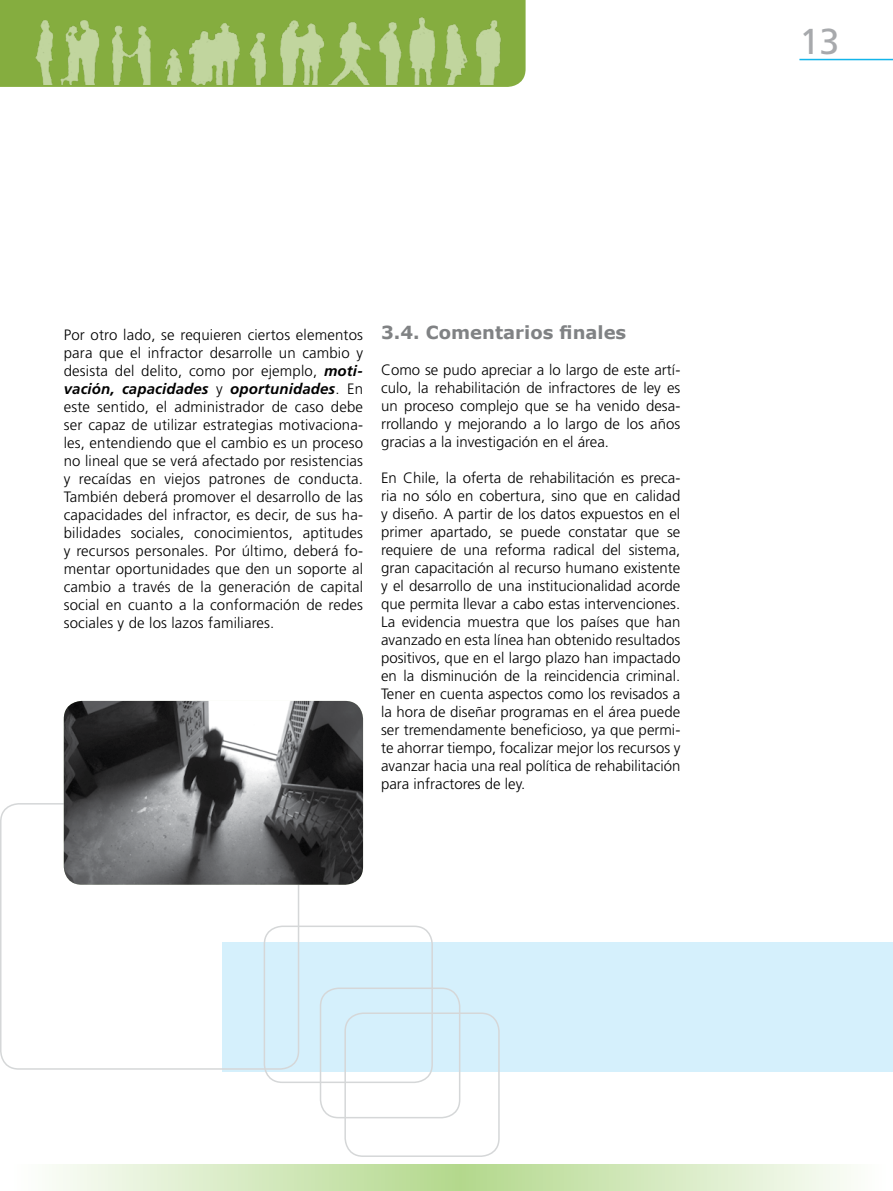
<style>
.page{position:relative;width:893px;height:1191px;background:#fff}
.page>*{position:absolute;margin:0;border:0;box-sizing:border-box;transform-origin:0 0}
.t1{font:36px "Frutiger LT Std";color:#a7a9ac}
.t2{font:700 18px "Verdana";color:#808284}
.t3{font:300 15px/18px "Frutiger LT Std";color:#000;text-align:justify}
.s1{font-weight:700;font-style:italic}
</style>
<div class="page">
<div style="left:222px;top:942px;width:671px;height:129px;background:#d5f0fc"></div>
<svg style="left:0;top:0;width:526px;height:87px;background:#89b046"></svg>
<img style="left:28px;top:0;width:480px;height:84px">
<hr style="left:799px;top:59px;width:94px;height:1px;background:#13b5ea">
<svg style="left:52px;top:1165px;width:799px;height:26px;background:#d5e9c0"></svg>
<div style="left:0;top:803px;width:299px;height:266px;border:2px solid #d5d7d8;border-radius:18px"></div>
<div style="left:344px;top:1012px;width:156px;height:145px;border:2px solid #d5d7d8;border-radius:18px"></div>
<div style="left:320px;top:987px;width:140px;height:131px;border:2px solid #d5d7d8;border-radius:18px"></div>
<div style="left:264px;top:925px;width:169px;height:158px;border:2px solid #d5d7d8;border-radius:18px"></div>
<img style="left:64px;top:701px;width:299px;height:183px;border-radius:18px">
<p class="t3" style="left:64px;top:326px;width:301px">Por otro lado, se requieren ciertos elementos para que el infractor desarrolle un cambio y desista del delito, como por ejemplo, <span class="s1">moti&shy;vación, capacidades</span> y <span class="s1">oportunidades</span>. En este sentido, el administrador de caso debe ser capaz de utilizar estrategias motivaciona&shy;les, entendiendo que el cambio es un proceso no lineal que se verá afectado por resistencias y recaídas en viejos patrones de conducta.<br>También deberá promover el desarrollo de las capacidades del infractor, es decir, de sus ha&shy;bilidades sociales, conocimientos, aptitudes y recursos personales. Por último, deberá fo&shy;mentar oportunidades que den un soporte al cambio a través de la generación de capital social en cuanto a la conformación de redes sociales y de los lazos familiares.</p>
<p class="t2" style="left:381px;top:321px;width:247px">3.4. Comentarios finales</p>
<p class="t3" style="left:381px;top:361px;width:301px">Como se pudo apreciar a lo largo de este artí&shy;culo, la rehabilitación de infractores de ley es un proceso complejo que se ha venido desa&shy;rrollando y mejorando a lo largo de los años gracias a la investigación en el área.</p>
<p class="t3" style="left:381px;top:469px;width:301px">En Chile, la oferta de rehabilitación es preca&shy;ria no sólo en cobertura, sino que en calidad y diseño. A partir de los datos expuestos en el primer apartado, se puede constatar que se requiere de una reforma radical del sistema, gran capacitación al recurso humano existente y el desarrollo de una institucionalidad acorde que permita llevar a cabo estas intervenciones.<br>La evidencia muestra que los países que han avanzado en esta línea han obtenido resultados positivos, que en el largo plazo han impactado en la disminución de la reincidencia criminal.<br>Tener en cuenta aspectos como los revisados a la hora de diseñar programas en el área puede ser tremendamente beneficioso, ya que permi&shy;te ahorrar tiempo, focalizar mejor los recursos y avanzar hacia una real política de rehabilitación para infractores de ley.</p>
<h1 class="t1" style="left:799px;top:21px;width:42px">13</h1>
</div>
